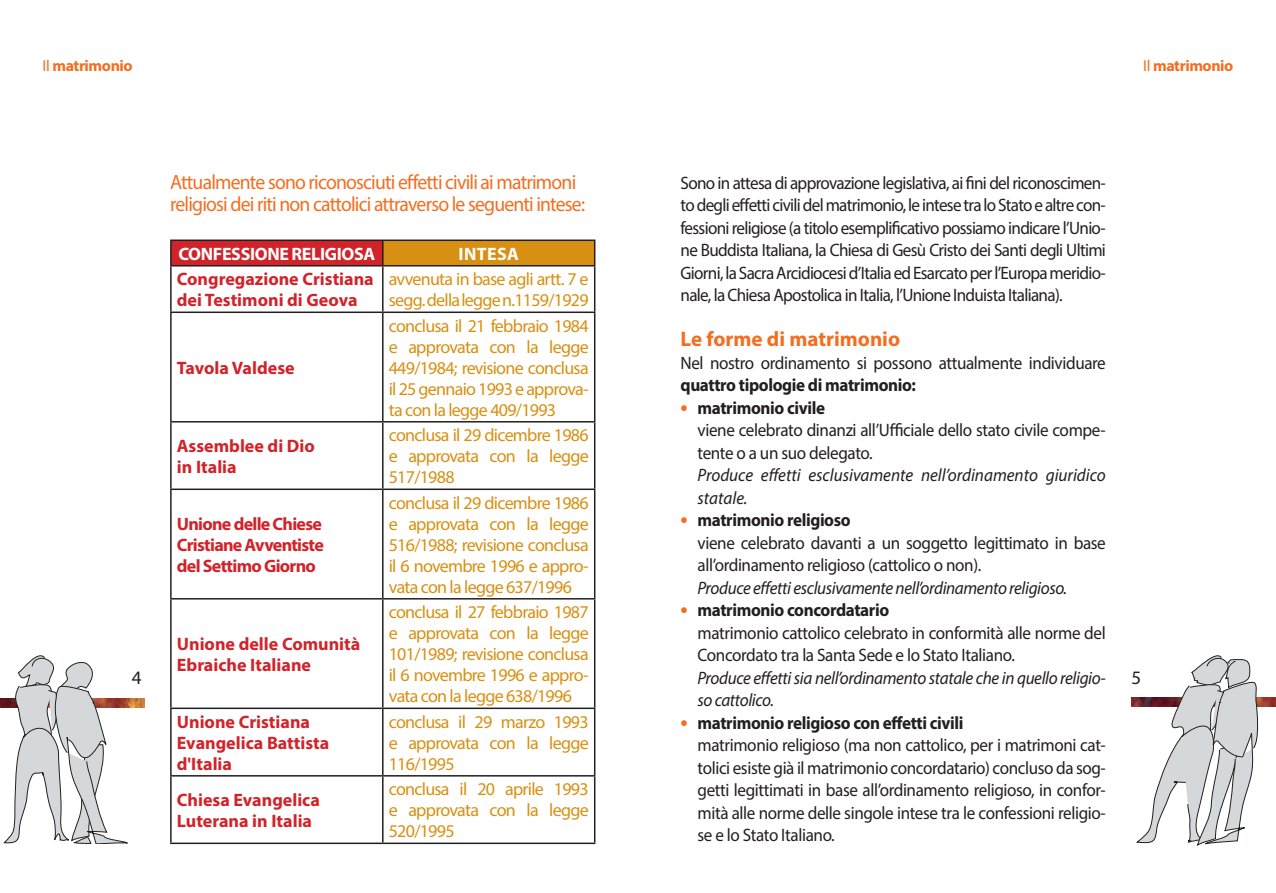
<style>
.page{position:relative;width:1276px;height:893px;background:#fff}
.page>*{position:absolute;margin:0;border:0;box-sizing:border-box;transform-origin:0 0}
.titolo_paragrafo{font:700 21px "Myriad Pro";color:#f36e21}
.txt{font:20.7px/22.5px "Myriad Pro";letter-spacing:-.04em;color:#f36e21;scale:.95 1}
.t1{font:19.05px "Myriad Pro";color:#231f20}
.txt-2{font:18px/22.5px "Myriad Pro";letter-spacing:-.02em;color:#231f20;scale:.95 1}
.Normale{font:18px/21px "Myriad Pro";letter-spacing:-.04em;color:#d89013;text-align:justify}
.Normale-2{font:700 18px/21px "Myriad Pro";color:#d1232a}
.txt-3{font:italic 18px/22.5px "Myriad Pro";letter-spacing:-.02em;color:#231f20;scale:.95 1}
.txt-4{font:700 18px "Myriad Pro";letter-spacing:-.02em;color:#231f20;scale:.95 1}
.txt-5{font:italic 18px/22.5px "Myriad Pro";color:#231f20;scale:.95 1}
.Normale-3{font:700 18px/21px "Myriad Pro";letter-spacing:-.04em;color:#d1232a}
.Normale-4{font:700 18px "Myriad Pro";letter-spacing:-.02em;color:#fff}
.t2{font:700 15.9px "Myriad Pro";letter-spacing:-.025em;color:#f36e21}
.s1{font-weight:400}
.s2{font-weight:700}
.s3{font-size:22.5px;color:#f36e21}
</style>
<div class="page">
<img style="left:1131px;top:698px;width:145px;height:9px">
<svg style="left:1137px;top:656px;width:122px;height:189px"></svg>
<img style="left:0;top:699px;width:145px;height:9px">
<svg style="left:4px;top:656px;width:124px;height:188px"></svg>
<div style="left:171px;top:240px;width:212px;height:26px;background:#d1232a"></div>
<div style="left:383px;top:240px;width:212px;height:26px;background:#d89013"></div>
<hr style="left:170px;top:240px;width:213px;height:1px;background:#231f20">
<hr style="left:170px;top:241px;width:2px;height:24px;background:#231f20">
<hr style="left:383px;top:240px;width:212px;height:1px;background:#231f20">
<svg style="left:382px;top:241px;width:1px;height:24px"></svg>
<svg style="left:594px;top:241px;width:1px;height:24px"></svg>
<hr style="left:170px;top:265px;width:213px;height:2px;background:#231f20">
<hr style="left:170px;top:267px;width:2px;height:45px;background:#231f20">
<hr style="left:383px;top:265px;width:212px;height:2px;background:#231f20">
<hr style="left:382px;top:267px;width:1px;height:45px;background:#231f20">
<hr style="left:594px;top:267px;width:1px;height:45px;background:#231f20">
<hr style="left:170px;top:312px;width:213px;height:1px;background:#231f20">
<hr style="left:170px;top:313px;width:2px;height:108px;background:#231f20">
<hr style="left:383px;top:312px;width:212px;height:1px;background:#231f20">
<hr style="left:382px;top:313px;width:1px;height:108px;background:#231f20">
<hr style="left:594px;top:313px;width:1px;height:108px;background:#231f20">
<hr style="left:170px;top:421px;width:213px;height:2px;background:#231f20">
<hr style="left:170px;top:423px;width:2px;height:66px;background:#231f20">
<hr style="left:383px;top:421px;width:212px;height:2px;background:#231f20">
<hr style="left:382px;top:423px;width:1px;height:66px;background:#231f20">
<hr style="left:594px;top:423px;width:1px;height:66px;background:#231f20">
<hr style="left:170px;top:489px;width:213px;height:1px;background:#231f20">
<hr style="left:170px;top:490px;width:2px;height:108px;background:#231f20">
<hr style="left:383px;top:489px;width:212px;height:1px;background:#231f20">
<hr style="left:382px;top:490px;width:1px;height:108px;background:#231f20">
<hr style="left:594px;top:490px;width:1px;height:108px;background:#231f20">
<hr style="left:170px;top:598px;width:213px;height:2px;background:#231f20">
<hr style="left:170px;top:600px;width:2px;height:108px;background:#231f20">
<hr style="left:383px;top:598px;width:212px;height:2px;background:#231f20">
<hr style="left:382px;top:600px;width:1px;height:108px;background:#231f20">
<hr style="left:594px;top:600px;width:1px;height:108px;background:#231f20">
<hr style="left:170px;top:708px;width:213px;height:1px;background:#231f20">
<hr style="left:170px;top:709px;width:2px;height:66px;background:#231f20">
<hr style="left:383px;top:708px;width:212px;height:1px;background:#231f20">
<hr style="left:382px;top:709px;width:1px;height:66px;background:#231f20">
<hr style="left:594px;top:709px;width:1px;height:66px;background:#231f20">
<hr style="left:170px;top:775px;width:213px;height:2px;background:#231f20">
<hr style="left:170px;top:777px;width:2px;height:66px;background:#231f20">
<hr style="left:383px;top:775px;width:212px;height:2px;background:#231f20">
<hr style="left:382px;top:777px;width:1px;height:66px;background:#231f20">
<hr style="left:594px;top:777px;width:1px;height:66px;background:#231f20">
<hr style="left:170px;top:843px;width:213px;height:1px;background:#231f20">
<hr style="left:383px;top:843px;width:212px;height:1px;background:#231f20">
<p class="t2" style="left:43px;top:56px;width:92px"><span class="s1">Il</span> matrimonio</p>
<p class="t2" style="left:1143px;top:56px;width:92px"><span class="s1">Il</span> matrimonio</p>
<p class="txt" style="left:170px;top:170px;width:438px">Attualmente sono riconosciuti effetti civili ai matrimoni religiosi dei riti non cattolici attraverso le seguenti intese:</p>
<p class="Normale-4" style="left:178px;top:242px;width:198px">CONFESSIONE RELIGIOSA</p>
<p class="Normale-4" style="left:458px;top:242px;width:62px">INTESA</p>
<p class="Normale-2" style="left:177px;top:268px;width:198px">Congregazione Cristiana</p>
<p class="Normale-2" style="left:177px;top:289px;width:182px">dei Testimoni di Geova</p>
<p class="txt-2" style="left:680px;top:171px;width:449px;text-align:justify">Sono in attesa di approvazione legislativa, ai fini del riconoscimen&shy;to degli effetti civili del matrimonio, le intese tra lo Stato e altre con&shy;fessioni religiose (a titolo esemplificativo possiamo indicare l’Unio&shy;ne Buddista Italiana, la Chiesa di Gesù Cristo dei Santi degli Ultimi Giorni, la Sacra Arcidiocesi d’Italia ed Esarcato per l’Europa meridio&shy;nale, la Chiesa Apostolica in Italia, l’Unione Induista Italiana).</p>
<p class="titolo_paragrafo" style="left:680px;top:325px;width:221px">Le forme di matrimonio</p>
<p class="txt-2" style="left:680px;top:351px;width:449px">Nel nostro ordinamento si possono attualmente individuare <span class="s2">quattro tipologie di matrimonio:</span></p>
<p class="txt-4" style="left:680px;top:396px;width:154px"><span class="s3">•</span> matrimonio civile</p>
<p class="txt-2" style="left:697px;top:418px;width:431px">viene celebrato dinanzi all’Ufficiale dello stato civile compe&shy;tente o a un suo delegato.</p>
<p class="txt-5" style="left:697px;top:463px;width:431px">Produce effetti esclusivamente nell’ordinamento giuridico statale.</p>
<p class="txt-4" style="left:680px;top:508px;width:181px"><span class="s3">•</span> matrimonio religioso</p>
<p class="txt-2" style="left:697px;top:531px;width:431px">viene celebrato davanti a un soggetto legittimato in base all’ordinamento religioso (cattolico o non).</p>
<p class="txt-3" style="left:697px;top:576px;width:391px">Produce effetti esclusivamente nell’ordinamento religioso.</p>
<p class="txt-4" style="left:680px;top:598px;width:221px"><span class="s3">•</span> matrimonio concordatario</p>
<p class="txt-2" style="left:697px;top:621px;width:431px">matrimonio cattolico celebrato in conformità alle norme del<br>Concordato tra la Santa Sede e lo Stato Italiano.</p>
<p class="txt-3" style="left:697px;top:666px;width:431px">Produce effetti sia nell’ordinamento statale che in quello religio&shy;so cattolico.</p>
<p class="txt-4" style="left:680px;top:711px;width:299px"><span class="s3">•</span> matrimonio religioso con effetti civili</p>
<p class="txt-2" style="left:697px;top:733px;width:431px;text-align:justify">matrimonio religioso (ma non cattolico, per i matrimoni cat&shy;tolici esiste già il matrimonio concordatario) concluso da sog&shy;getti legittimati in base all’ordinamento religioso, in confor&shy;mità alle norme delle singole intese tra le confessioni religio&shy;se e lo Stato Italiano.</p>
<p class="Normale" style="left:389px;top:268px;width:201px">avvenuta in base agli artt. 7 e segg. della legge n.1159/1929</p>
<p class="Normale" style="left:389px;top:315px;width:201px">conclusa il 21 febbraio 1984 e approvata con la legge 449/1984; revisione conclusa il 25 gennaio 1993 e approva&shy;ta con la legge 409/1993</p>
<p class="Normale-2" style="left:177px;top:357px;width:119px">Tavola Valdese</p>
<p class="Normale" style="left:389px;top:424px;width:201px">conclusa il 29 dicembre 1986 e approvata con la legge 517/1988</p>
<p class="Normale-2" style="left:177px;top:435px;width:139px">Assemblee di Dio</p>
<p class="Normale-2" style="left:177px;top:456px;width:61px">in Italia</p>
<p class="Normale" style="left:389px;top:492px;width:201px">conclusa il 29 dicembre 1986 e approvata con la legge 516/1988; revisione conclusa il 6 novembre 1996 e appro&shy;vata con la legge 637/1996</p>
<p class="Normale-3" style="left:177px;top:513px;width:148px">Unione delle Chiese<br>Cristiane Avventiste</p>
<p class="Normale-3" style="left:177px;top:555px;width:140px">del Settimo Giorno</p>
<p class="Normale" style="left:389px;top:601px;width:201px">conclusa il 27 febbraio 1987 e approvata con la legge 101/1989; revisione conclusa il 6 novembre 1996 e appro&shy;vata con la legge 638/1996</p>
<p class="Normale-2" style="left:177px;top:633px;width:185px">Unione delle Comunità</p>
<p class="Normale-2" style="left:177px;top:654px;width:136px">Ebraiche Italiane</p>
<p class="t1" style="left:132px;top:666px;width:11px">4</p>
<p class="t1" style="left:1131px;top:666px;width:11px">5</p>
<p class="Normale" style="left:389px;top:711px;width:201px">conclusa il 29 marzo 1993 e approvata con la legge 116/1995</p>
<p class="Normale-2" style="left:177px;top:711px;width:135px">Unione Cristiana</p>
<p class="Normale-2" style="left:177px;top:732px;width:154px">Evangelica Battista d'Italia</p>
<p class="Normale-2" style="left:177px;top:789px;width:145px">Chiesa Evangelica<br>Luterana in Italia</p>
<p class="Normale" style="left:389px;top:778px;width:201px">conclusa il 20 aprile 1993 e approvata con la legge 520/1995</p>
</div>
